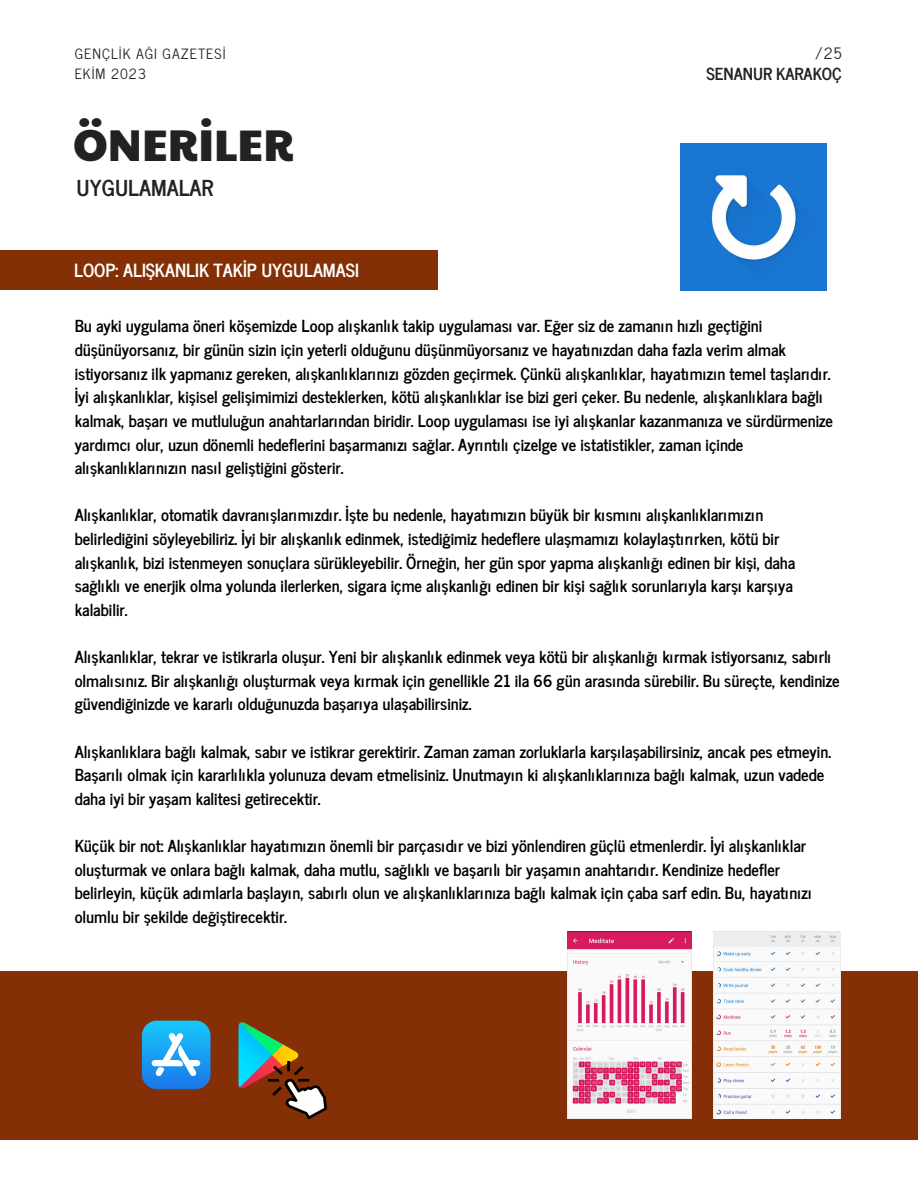
<style>
.page{position:relative;width:918px;height:1188px;background:#fff}
.page>*{position:absolute;margin:0;border:0;box-sizing:border-box;transform-origin:0 0}
.t1{font:43.65px "Paytone One";color:#222}
.t2{font:700 21.75px "News Cycle";color:#222}
.t3{font:700 18px "News Cycle";color:#fff}
.t4{font:700 16.5px/23.7px "News Cycle";color:#000}
.t5{font:700 16.5px "News Cycle";color:#222}
.t6{font:15.6px "News Cycle";color:#222}
.t7{font:14.1px "News Cycle";letter-spacing:.07em;color:#222}
</style>
<div class="page">
<div style="left:0;top:251px;width:438px;height:39px;background:#842f06"></div>
<div style="left:0;top:971px;width:918px;height:168px;background:#842f06"></div>
<div style="left:142px;top:1021px;width:69px;height:68px;background:linear-gradient(to bottom,#17c8fb,#1b77e8);border-radius:15px"></div>
<svg style="left:152px;top:1033px;width:48px;height:43px;background:#67c1f6"></svg>
<svg style="left:239px;top:1022px;width:60px;height:67px"></svg>
<img style="left:269px;top:1061px;width:57px;height:58px">
<img style="left:680px;top:144px;width:146px;height:146px">
<img style="left:567px;top:932px;width:124px;height:186px">
<img style="left:713px;top:932px;width:127px;height:186px">
<p class="t7" style="left:75px;top:41px;width:152px">GENÇLİK AĞI GAZETESİ</p>
<p class="t7" style="left:75px;top:61px;width:73px">EKİM 2023</p>
<p class="t1" style="left:73px;top:112px;width:222px">ÖNERİLER</p>
<p class="t2" style="left:77px;top:169px;width:138px">UYGULAMALAR</p>
<p class="t3" style="left:74px;top:254px;width:286px">LOOP: ALIŞKANLIK TAKİP UYGULAMASI</p>
<p class="t6" style="left:815px;top:40px;width:28px">/25</p>
<p class="t5" style="left:706px;top:59px;width:137px">SENANUR KARAKOÇ</p>
<p class="t4" style="left:75px;top:313px;width:760px">Bu ayki uygulama öneri köşemizde Loop alışkanlık takip uygulaması var. Eğer siz de zamanın hızlı geçtiğini düşünüyorsanız, bir günün sizin için yeterli olduğunu düşünmüyorsanız ve hayatınızdan daha fazla verim almak istiyorsanız ilk yapmanız gereken, alışkanlıklarınızı gözden geçirmek. Çünkü alışkanlıklar, hayatımızın temel taşlarıdır.<br>İyi alışkanlıklar, kişisel gelişimimizi desteklerken, kötü alışkanlıklar ise bizi geri çeker. Bu nedenle, alışkanlıklara bağlı kalmak, başarı ve mutluluğun anahtarlarından biridir. Loop uygulaması ise iyi alışkanlar kazanmanıza ve sürdürmenize yardımcı olur, uzun dönemli hedeflerini başarmanızı sağlar. Ayrıntılı çizelge ve istatistikler, zaman içinde alışkanlıklarınızın nasıl geliştiğini gösterir.</p>
<p class="t4" style="left:75px;top:502px;width:722px">Alışkanlıklar, otomatik davranışlarımızdır. İşte bu nedenle, hayatımızın büyük bir kısmını alışkanlıklarımızın belirlediğini söyleyebiliriz. İyi bir alışkanlık edinmek, istediğimiz hedeflere ulaşmamızı kolaylaştırırken, kötü bir alışkanlık, bizi istenmeyen sonuçlara sürükleyebilir. Örneğin, her gün spor yapma alışkanlığı edinen bir kişi, daha sağlıklı ve enerjik olma yolunda ilerlerken, sigara içme alışkanlığı edinen bir kişi sağlık sorunlarıyla karşı karşıya kalabilir.</p>
<p class="t4" style="left:75px;top:644px;width:767px">Alışkanlıklar, tekrar ve istikrarla oluşur. Yeni bir alışkanlık edinmek veya kötü bir alışkanlığı kırmak istiyorsanız, sabırlı olmalısınız. Bir alışkanlığı oluşturmak veya kırmak için genellikle 21 ila 66 gün arasında sürebilir. Bu süreçte, kendinize güvendiğinizde ve kararlı olduğunuzda başarıya ulaşabilirsiniz.</p>
<p class="t4" style="left:75px;top:739px;width:758px">Alışkanlıklara bağlı kalmak, sabır ve istikrar gerektirir. Zaman zaman zorluklarla karşılaşabilirsiniz, ancak pes etmeyin.<br>Başarılı olmak için kararlılıkla yolunuza devam etmelisiniz. Unutmayın ki alışkanlıklarınıza bağlı kalmak, uzun vadede daha iyi bir yaşam kalitesi getirecektir.</p>
<p class="t4" style="left:75px;top:833px;width:739px">Küçük bir not: Alışkanlıklar hayatımızın önemli bir parçasıdır ve bizi yönlendiren güçlü etmenlerdir. İyi alışkanlıklar oluşturmak ve onlara bağlı kalmak, daha mutlu, sağlıklı ve başarılı bir yaşamın anahtarıdır. Kendinize hedefler belirleyin, küçük adımlarla başlayın, sabırlı olun ve alışkanlıklarınıza bağlı kalmak için çaba sarf edin. Bu, hayatınızı olumlu bir şekilde değiştirecektir.</p>
</div>
